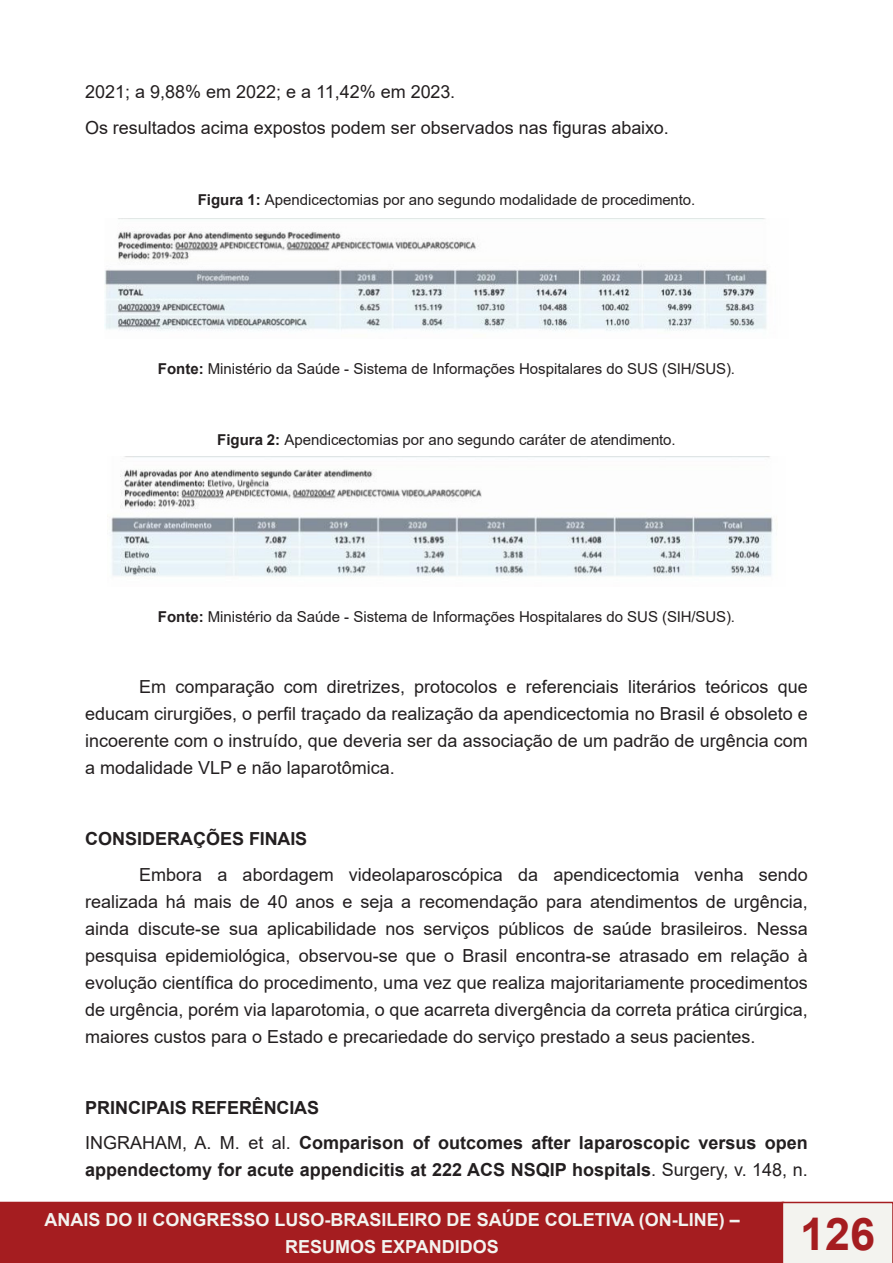
<style>
.page{position:relative;width:893px;height:1263px;background:#fff}
.page>*{position:absolute;margin:0;border:0;box-sizing:border-box;transform-origin:0 0}
.t1{font:700 45px "Arial";color:#a51d20}
.Corpo_de_texto{font:18px/27px "Arial";color:#231f20;text-align:justify}
.Título_1{font:700 18px/27px "Arial";color:#231f20}
.t2{font:700 18px/27px "Arial";color:#f3f3ef;text-align:center}
.Corpo_de_texto-2{font:15px "Arial";color:#231f20}
.s1{font-weight:700}
.s2{font-weight:400}
</style>
<div class="page">
<div style="left:1px;top:1202px;width:782px;height:60px;background:#a51d20"></div>
<div style="left:0;top:1202px;width:784px;height:61px;border:2px solid #a51d20"></div>
<div style="left:782px;top:1202px;width:111px;height:61px;background:#f3f3ef"></div>
<img style="left:105px;top:218px;width:662px;height:113px">
<img style="left:107px;top:457px;width:666px;height:120px">
<p class="Corpo_de_texto" style="left:85px;top:78px;width:372px">2021; a 9,88% em 2022; e a 11,42% em 2023.</p>
<p class="Corpo_de_texto" style="left:85px;top:114px;width:585px">Os resultados acima expostos podem ser observados nas figuras abaixo.</p>
<p class="Corpo_de_texto-2" style="left:198px;top:189px;width:499px"><span class="s1">Figura 1:</span> Apendicectomias por ano segundo modalidade de procedimento.</p>
<p class="Corpo_de_texto-2" style="left:158px;top:358px;width:579px"><span class="s1">Fonte:</span> Ministério da Saúde - Sistema de Informações Hospitalares do SUS (SIH/SUS).</p>
<p class="Corpo_de_texto-2" style="left:217px;top:429px;width:460px"><span class="s1">Figura 2:</span> Apendicectomias por ano segundo caráter de atendimento.</p>
<p class="Corpo_de_texto-2" style="left:158px;top:607px;width:579px"><span class="s1">Fonte:</span> Ministério da Saúde - Sistema de Informações Hospitalares do SUS (SIH/SUS).</p>
<p class="Corpo_de_texto" style="left:85px;top:673px;width:724px;text-indent:54px">Em comparação com diretrizes, protocolos e referenciais literários teóricos que educam cirurgiões, o perfil traçado da realização da apendicectomia no Brasil é obsoleto e incoerente com o instruído, que deveria ser da associação de um padrão de urgência com a modalidade VLP e não laparotômica.</p>
<p class="Título_1" style="left:85px;top:826px;width:224px">CONSIDERAÇÕES FINAIS</p>
<p class="Corpo_de_texto" style="left:85px;top:861px;width:724px;text-indent:54px">Embora a abordagem videolaparoscópica da apendicectomia venha sendo realizada há mais de 40 anos e seja a recomendação para atendimentos de urgência, ainda discute-se sua aplicabilidade nos serviços públicos de saúde brasileiros. Nessa pesquisa epidemiológica, observou-se que o Brasil encontra-se atrasado em relação à evolução científica do procedimento, uma vez que realiza majoritariamente procedimentos de urgência, porém via laparotomia, o que acarreta divergência da correta prática cirúrgica, maiores custos para o Estado e precariedade do serviço prestado a seus pacientes.</p>
<p class="Título_1" style="left:85px;top:1094px;width:236px">PRINCIPAIS REFERÊNCIAS</p>
<p class="Título_1" style="left:85px;top:1130px;width:724px"><span class="s2">INGRAHAM, A. M. et al.</span> Comparison of outcomes after laparoscopic versus open appendectomy for acute appendicitis at 222 ACS NSQIP hospitals<span class="s2">. Surgery, v. 148, n.</span></p>
<p class="t2" style="left:45px;top:1206px;width:697px">ANAIS DO II CONGRESSO LUSO-BRASILEIRO DE SAÚDE COLETIVA (ON-LINE) –<br>RESUMOS EXPANDIDOS</p>
<h1 class="t1" style="left:800px;top:1202px;width:77px">126</h1>
</div>
